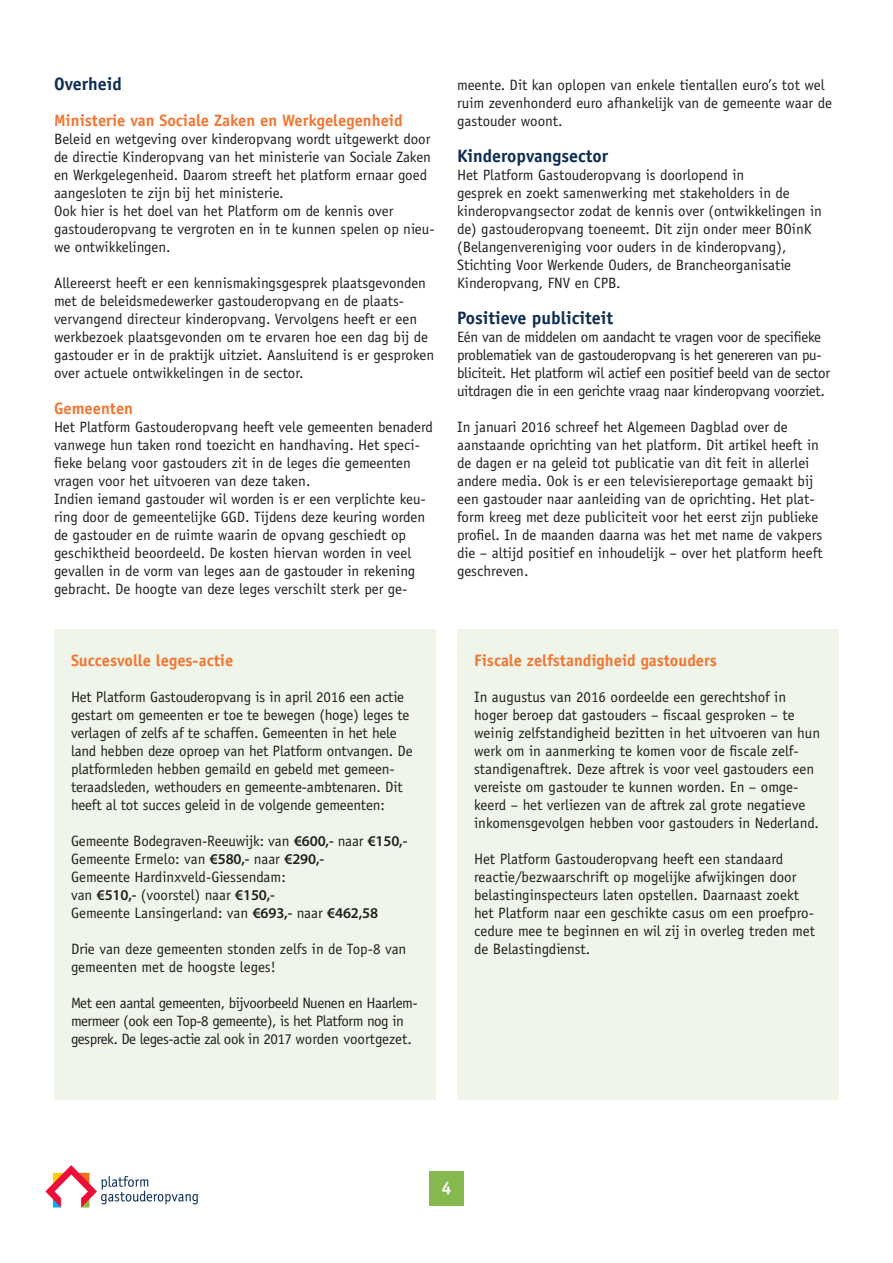
<style>
.page{position:relative;width:893px;height:1263px;background:#fff}
.page>*{position:absolute;margin:0;border:0;box-sizing:border-box;transform-origin:0 0}
.t1{font:700 18px "Officina Sans";color:#0e2d50}
.t2{font:700 18px "Officina Sans";color:#fff}
.t3{font:700 16.5px "Officina Sans";color:#f37531}
.Platte_tekst{font:15px/18px "Officina Sans";color:#231f20}
.Platte_tekst-2{font:15px/18px "Officina Sans";letter-spacing:-.02em;color:#231f20}
.Platte_tekst-3{font:15px/18px "Officina Sans";letter-spacing:-.03em;color:#231f20}
.s1{font-family:"Myriad Pro";font-weight:600}
</style>
<div class="page">
<div style="left:429px;top:1171px;width:35px;height:34px;background:#85b84f"></div>
<img style="left:45px;top:1165px;width:154px;height:43px">
<div style="left:54px;top:629px;width:382px;height:471px;background:#f0f5ea"></div>
<div style="left:457px;top:629px;width:382px;height:471px;background:#f0f5ea"></div>
<h1 class="t1" style="left:54px;top:73px;width:69px">Overheid</h1>
<h2 class="t3" style="left:54px;top:110px;width:350px">Ministerie van Sociale Zaken en Werkgelegenheid</h2>
<p class="Platte_tekst" style="left:54px;top:130px;width:379px">Beleid en wetgeving over kinderopvang wordt uitgewerkt door de directie Kinderopvang van het ministerie van Sociale Zaken en Werkgelegenheid. Daarom streeft het platform ernaar goed aangesloten te zijn bij het ministerie.</p>
<p class="Platte_tekst" style="left:54px;top:202px;width:382px">Ook hier is het doel van het Platform om de kennis over gastouderopvang te vergroten en in te kunnen spelen op nieu&shy;we ontwikkelingen.</p>
<p class="Platte_tekst" style="left:54px;top:274px;width:382px">Allereerst heeft er een kennismakingsgesprek plaatsgevonden met de beleidsmedewerker gastouderopvang en de plaats&shy;vervangend directeur kinderopvang. Vervolgens heeft er een werkbezoek plaatsgevonden om te ervaren hoe een dag bij de gastouder er in de praktijk uitziet. Aansluitend is er gesproken over actuele ontwikkelingen in de sector.</p>
<h2 class="t3" style="left:54px;top:398px;width:81px">Gemeenten</h2>
<p class="Platte_tekst" style="left:54px;top:418px;width:381px">Het Platform Gastouderopvang heeft vele gemeenten benaderd vanwege hun taken rond toezicht en handhaving. Het speci&shy;fieke belang voor gastouders zit in de leges die gemeenten vragen voor het uitvoeren van deze taken.</p>
<p class="Platte_tekst" style="left:54px;top:490px;width:373px">Indien iemand gastouder wil worden is er een verplichte keu&shy;ring door de gemeentelijke GGD. Tijdens deze keuring worden de gastouder en de ruimte waarin de opvang geschiedt op geschiktheid beoordeeld. De kosten hiervan worden in veel gevallen in de vorm van leges aan de gastouder in rekening gebracht. De hoogte van deze leges verschilt sterk per ge-</p>
<h2 class="t3" style="left:71px;top:650px;width:164px">Succesvolle leges-actie</h2>
<p class="Platte_tekst" style="left:71px;top:688px;width:343px">Het Platform Gastouderopvang is in april 2016 een actie gestart om gemeenten er toe te bewegen (hoge) leges te verlagen of zelfs af te schaffen. Gemeenten in het hele land hebben deze oproep van het Platform ontvangen. De platformleden hebben gemaild en gebeld met gemeen&shy;teraadsleden, wethouders en gemeente-ambtenaren. Dit heeft al tot succes geleid in de volgende gemeenten:</p>
<p class="Platte_tekst" style="left:71px;top:832px;width:338px">Gemeente Bodegraven-Reeuwijk: van <span class="s1">€600,-</span> naar <span class="s1">€150,-</span></p>
<p class="Platte_tekst" style="left:71px;top:850px;width:255px">Gemeente Ermelo: van <span class="s1">€580,-</span> naar <span class="s1">€290,-</span></p>
<p class="Platte_tekst" style="left:71px;top:868px;width:216px">Gemeente Hardinxveld-Giessendam:</p>
<p class="Platte_tekst" style="left:71px;top:886px;width:205px">van <span class="s1">€510,-</span> (voorstel) naar <span class="s1">€150,-</span></p>
<p class="Platte_tekst" style="left:71px;top:904px;width:309px">Gemeente Lansingerland: van <span class="s1">€693,-</span> naar <span class="s1">€462,58</span></p>
<p class="Platte_tekst" style="left:71px;top:940px;width:337px">Drie van deze gemeenten stonden zelfs in de Top-8 van gemeenten met de hoogste leges!</p>
<p class="Platte_tekst-3" style="left:71px;top:994px;width:348px">Met een aantal gemeenten, bijvoorbeeld Nuenen en Haarlem&shy;mermeer (ook een Top-8 gemeente), is het Platform nog in gesprek. De leges-actie zal ook in 2017 worden voortgezet.</p>
<p class="Platte_tekst" style="left:457px;top:76px;width:376px">meente. Dit kan oplopen van enkele tientallen euro’s tot wel ruim zevenhonderd euro afhankelijk van de gemeente waar de gastouder woont.</p>
<h1 class="t1" style="left:457px;top:145px;width:153px">Kinderopvangsector</h1>
<p class="Platte_tekst" style="left:457px;top:166px;width:366px">Het Platform Gastouderopvang is doorlopend in<br>gesprek en zoekt samenwerking met stakeholders in de kinderopvangsector zodat de kennis over (ontwikkelingen in de) gastouderopvang toeneemt. Dit zijn onder meer BOinK (Belangenvereniging voor ouders in de kinderopvang), Stichting Voor Werkende Ouders, de Brancheorganisatie Kinderopvang, FNV en CPB.</p>
<h1 class="t1" style="left:457px;top:307px;width:158px">Positieve publiciteit</h1>
<p class="Platte_tekst-2" style="left:457px;top:328px;width:375px">Eén van de middelen om aandacht te vragen voor de specifieke problematiek van de gastouderopvang is het genereren van pu&shy;bliciteit. Het platform wil actief een positief beeld van de sector uitdragen die in een gerichte vraag naar kinderopvang voorziet.</p>
<p class="Platte_tekst" style="left:457px;top:418px;width:367px">In januari 2016 schreef het Algemeen Dagblad over de aanstaande oprichting van het platform. Dit artikel heeft in de dagen er na geleid tot publicatie van dit feit in allerlei andere media. Ook is er een televisiereportage gemaakt bij een gastouder naar aanleiding van de oprichting. Het plat&shy;form kreeg met deze publiciteit voor het eerst zijn publieke profiel. In de maanden daarna was het met name de vakpers die – altijd positief en inhoudelijk – over het platform heeft geschreven.</p>
<h2 class="t3" style="left:474px;top:650px;width:244px">Fiscale zelfstandigheid gastouders</h2>
<p class="Platte_tekst" style="left:474px;top:688px;width:347px">In augustus van 2016 oordeelde een gerechtshof in hoger beroep dat gastouders – fiscaal gesproken – te weinig zelfstandigheid bezitten in het uitvoeren van hun werk om in aanmerking te komen voor de fiscale zelf&shy;standigenaftrek. Deze aftrek is voor veel gastouders een vereiste om gastouder te kunnen worden. En – omge&shy;keerd – het verliezen van de aftrek zal grote negatieve inkomensgevolgen hebben voor gastouders in Nederland.</p>
<p class="Platte_tekst" style="left:474px;top:850px;width:342px">Het Platform Gastouderopvang heeft een standaard reactie/bezwaarschrift op mogelijke afwijkingen door belastinginspecteurs laten opstellen. Daarnaast zoekt het Platform naar een geschikte casus om een proefpro&shy;cedure mee te beginnen en wil zij in overleg treden met de Belastingdienst.</p>
<p class="t2" style="left:441px;top:1177px;width:12px">4</p>
</div>
